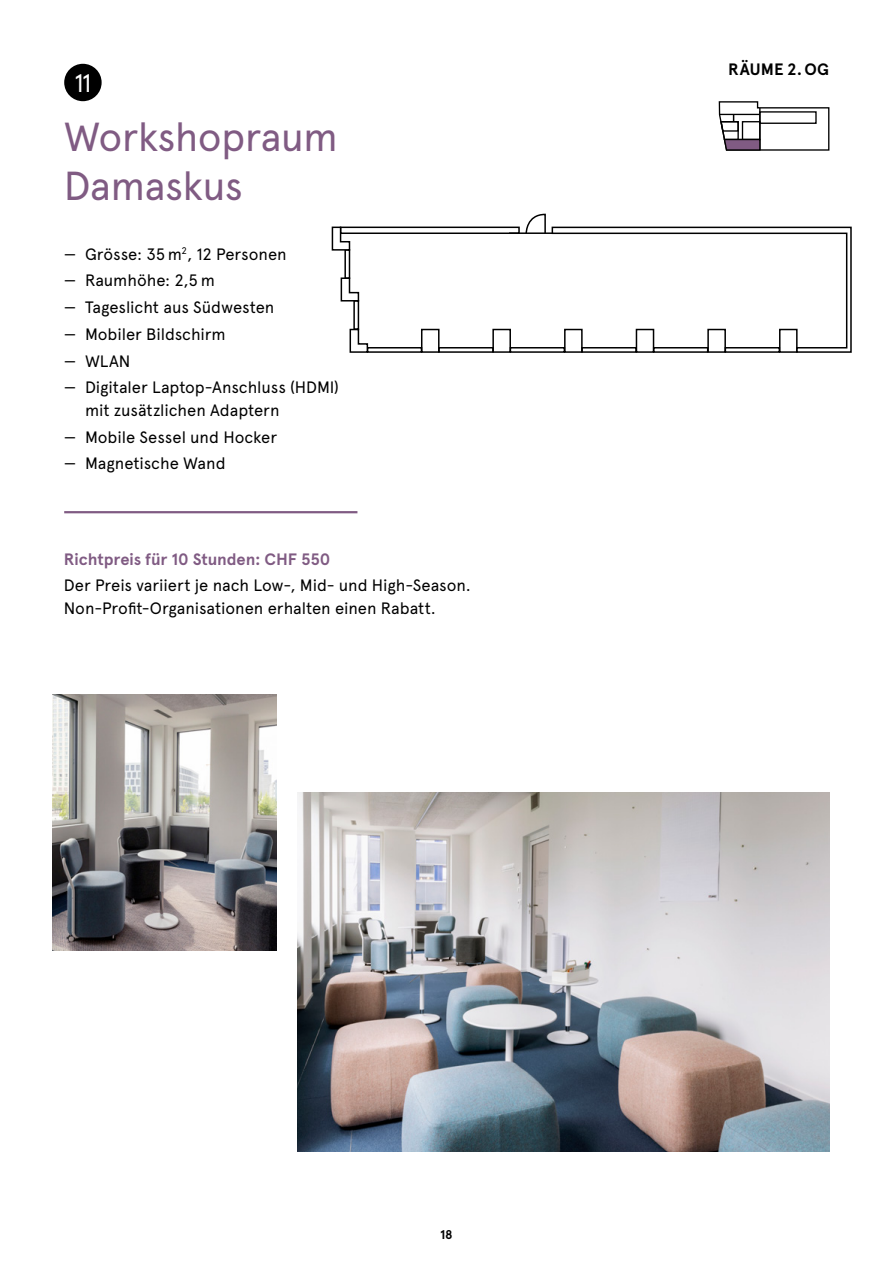
<style>
.page{position:relative;width:893px;height:1263px;background:#fff}
.page>*{position:absolute;margin:0;border:0;box-sizing:border-box;transform-origin:0 0}
.t1{font:40.5px/48.6px "Apercu";letter-spacing:-.02em;color:#805b83}
.t2{font:25.5px "Apercu";color:#fff}
.t3{font:16.5px/22.5px "Apercu";letter-spacing:-.005em;color:#000}
.t4{font:700 16.5px "Apercu";letter-spacing:-.005em;color:#805b83}
.t5{font:700 16.5px "Apercu";letter-spacing:.01em;color:#000}
.t6{font:700 12.75px "Apercu";color:#000}
</style>
<div class="page">
<img style="left:53px;top:694px;width:223px;height:256px">
<img style="left:298px;top:792px;width:531px;height:360px">
<svg style="left:718px;top:101px;width:112px;height:50px"></svg>
<div style="left:344px;top:249px;width:6px;height:30px;border:2px solid #000"></div>
<div style="left:340px;top:227px;width:180px;height:7px;border:2px solid #000"></div>
<div style="left:367px;top:347px;width:55px;height:6px;border:2px solid #000"></div>
<div style="left:438px;top:347px;width:56px;height:6px;border:2px solid #000"></div>
<div style="left:510px;top:347px;width:55px;height:6px;border:2px solid #000"></div>
<div style="left:353px;top:300px;width:6px;height:30px;border:2px solid #000"></div>
<svg style="left:331px;top:226px;width:20px;height:25px"></svg>
<svg style="left:340px;top:277px;width:20px;height:25px"></svg>
<svg style="left:349px;top:328px;width:20px;height:25px"></svg>
<div style="left:421px;top:329px;width:19px;height:24px;border:2px solid #000"></div>
<div style="left:492px;top:329px;width:19px;height:24px;border:2px solid #000"></div>
<svg style="left:525px;top:213px;width:327px;height:140px"></svg>
<hr style="left:509px;top:232px;width:44px;height:2px;background:#000">
<hr style="left:64px;top:511px;width:293px;height:2px;background:#805b83">
<div style="left:64px;top:64px;width:38px;height:37px;background:#000;border-radius:50%"></div>
<h2 class="t2" style="left:74px;top:67px;width:19px">11</h2>
<h1 class="t1" style="left:64px;top:112px;width:276px">Workshopraum<br>Damaskus</h1>
<p class="t3" style="left:64px;top:243px;width:224px">— Grösse: 35 m<sup>2</sup>, 12 Personen</p>
<p class="t3" style="left:64px;top:269px;width:153px">— Raumhöhe: 2,5 m</p>
<p class="t3" style="left:64px;top:296px;width:212px">— Tageslicht aus Südwesten</p>
<p class="t3" style="left:64px;top:323px;width:164px">— Mobiler Bildschirm</p>
<p class="t3" style="left:64px;top:350px;width:68px">— WLAN</p>
<p class="t3" style="left:85px;top:376px;width:256px;text-indent:-21px">— Digitaler Laptop-Anschluss (HDMI) mit zusätzlichen Adaptern</p>
<p class="t3" style="left:64px;top:426px;width:215px">— Mobile Sessel und Hocker</p>
<p class="t3" style="left:64px;top:452px;width:163px">— Magnetische Wand</p>
<p class="t4" style="left:64px;top:549px;width:268px">Richtpreis für 10 Stunden: CHF 550</p>
<p class="t3" style="left:64px;top:574px;width:409px">Der Preis variiert je nach Low-, Mid- und High-Season.<br>Non-Profit-Organisationen erhalten einen Rabatt.</p>
<p class="t6" style="left:440px;top:1226px;width:14px">18</p>
<p class="t5" style="left:728px;top:60px;width:103px">RÄUME 2. OG</p>
</div>
